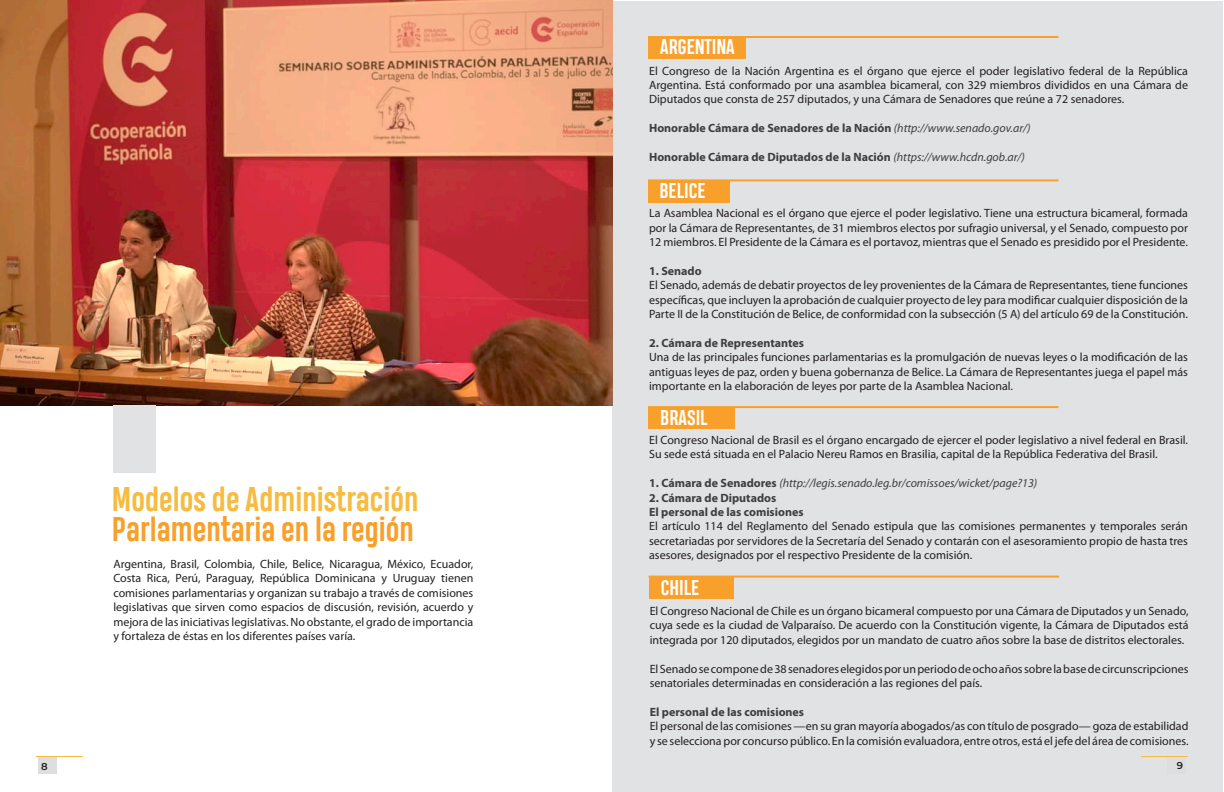
<style>
.page{position:relative;width:1224px;height:792px;background:#fff}
.page>*{position:absolute;margin:0;border:0;box-sizing:border-box;transform-origin:0 0}
.t1{font:700 32px "Heading Pro Trial";color:#f6bb41}
.t2{font:700 32px "Heading Pro Trial";color:#f8a02b}
.t3{font:700 20px "Heading Pro Trial";color:#fff}
.t4{font:12px/14.4px "Myriad Pro";color:#231f20;text-align:justify}
.t5{font:700 12px "Myriad Pro";color:#3e3e3f}
.t6{font:italic 12px "Myriad Pro";color:#3e3e3f}
.t7{font:600 10px "Montserrat";color:#231f20}
.s1{font-weight:400;font-style:italic}
.s2{font-weight:700;font-style:normal}
</style>
<div class="page">
<div style="left:612px;top:1px;width:611px;height:791px;background:#e1e2e4"></div>
<img style="left:0;top:1px;width:613px;height:404px">
<div style="left:113px;top:405px;width:43px;height:68px;background:#e1e2e4"></div>
<hr style="left:648px;top:36px;width:410px;height:2px;background:#f8a02b">
<hr style="left:648px;top:179px;width:410px;height:2px;background:#f8a02b">
<hr style="left:648px;top:406px;width:410px;height:2px;background:#f8a02b">
<div style="left:648px;top:38px;width:98px;height:21px;background:#f8a02b"></div>
<div style="left:648px;top:181px;width:82px;height:22px;background:#f8a02b"></div>
<div style="left:648px;top:408px;width:86px;height:21px;background:#f8a02b"></div>
<hr style="left:649px;top:576px;width:410px;height:2px;background:#f8a02b">
<div style="left:649px;top:577px;width:84px;height:22px;background:#f8a02b"></div>
<div style="left:38px;top:756px;width:19px;height:18px;background:#dddee0"></div>
<hr style="left:36px;top:756px;width:47px;height:1px;background:#f6bb41">
<div style="left:1167px;top:756px;width:19px;height:18px;background:#dddee0"></div>
<hr style="left:1141px;top:756px;width:47px;height:1px;background:#f6bb41">
<p class="t3" style="left:660px;top:35px;width:76px">ARGENTINA</p>
<p class="t4" style="left:649px;top:63px;width:540px">El Congreso de la Nación Argentina es el órgano que ejerce el poder legislativo federal de la República Argentina. Está conformado por una asamblea bicameral, con 329 miembros divididos en una Cámara de Diputados que consta de 257 diputados, y una Cámara de Senadores que reúne a 72 senadores.</p>
<p class="t5" style="left:649px;top:120px;width:383px">Honorable Cámara de Senadores de la Nación <span class="s1">(http://www.senado.gov.ar/)</span></p>
<p class="t5" style="left:649px;top:149px;width:377px">Honorable Cámara de Diputados de la Nación <span class="s1">(https://www.hcdn.gob.ar/)</span></p>
<p class="t3" style="left:659px;top:178px;width:47px">BELICE</p>
<p class="t4" style="left:649px;top:206px;width:540px">La Asamblea Nacional es el órgano que ejerce el poder legislativo. Tiene una estructura bicameral, formada por la Cámara de Representantes, de 31 miembros electos por sufragio universal, y el Senado, compuesto por 12 miembros. El Presidente de la Cámara es el portavoz, mientras que el Senado es presidido por el Presidente.</p>
<p class="t5" style="left:649px;top:263px;width:54px">1. Senado</p>
<p class="t4" style="left:649px;top:278px;width:540px">El Senado, además de debatir proyectos de ley provenientes de la Cámara de Representantes, tiene funciones específicas, que incluyen la aprobación de cualquier proyecto de ley para modificar cualquier disposición de la Parte II de la Constitución de Belice, de conformidad con la subsección (5 A) del artículo 69 de la Constitución.</p>
<p class="t5" style="left:649px;top:335px;width:156px">2. Cámara de Representantes</p>
<p class="t4" style="left:649px;top:350px;width:540px">Una de las principales funciones parlamentarias es la promulgación de nuevas leyes o la modificación de las antiguas leyes de paz, orden y buena gobernanza de Belice. La Cámara de Representantes juega el papel más importante en la elaboración de leyes por parte de la Asamblea Nacional.</p>
<p class="t1" style="left:112px;top:480px;width:308px">Modelos de Administración</p>
<p class="t2" style="left:112px;top:510px;width:303px">Parlamentaria en la región</p>
<p class="t4" style="left:113px;top:557px;width:362px">Argentina, Brasil, Colombia, Chile, Belice, Nicaragua, México, Ecuador, Costa Rica, Perú, Paraguay, República Dominicana y Uruguay tienen comisiones parlamentarias y organizan su trabajo a través de comisiones legislativas que sirven como espacios de discusión, revisión, acuerdo y mejora de las iniciativas legislativas. No obstante, el grado de importancia y fortaleza de éstas en los diferentes países varía.</p>
<p class="t3" style="left:660px;top:406px;width:49px">BRASIL</p>
<p class="t4" style="left:649px;top:433px;width:540px">El Congreso Nacional de Brasil es el órgano encargado de ejercer el poder legislativo a nivel federal en Brasil.<br>Su sede está situada en el Palacio Nereu Ramos en Brasilia, capital de la República Federativa del Brasil.</p>
<p class="t6" style="left:649px;top:476px;width:390px"><span class="s2">1. Cámara de Senadores</span> (http://legis.senado.leg.br/comissoes/wicket/page?13)</p>
<p class="t5" style="left:649px;top:490px;width:129px">2. Cámara de Diputados</p>
<p class="t5" style="left:649px;top:504px;width:156px">El personal de las comisiones</p>
<p class="t4" style="left:649px;top:519px;width:540px">El artículo 114 del Reglamento del Senado estipula que las comisiones permanentes y temporales serán secretariadas por servidores de la Secretaría del Senado y contarán con el asesoramiento propio de hasta tres asesores, designados por el respectivo Presidente de la comisión.</p>
<p class="t3" style="left:661px;top:575px;width:40px">CHILE</p>
<p class="t4" style="left:650px;top:604px;width:540px">El Congreso Nacional de Chile es un órgano bicameral compuesto por una Cámara de Diputados y un Senado, cuya sede es la ciudad de Valparaíso. De acuerdo con la Constitución vigente, la Cámara de Diputados está integrada por 120 diputados, elegidos por un mandato de cuatro años sobre la base de distritos electorales.</p>
<p class="t4" style="left:650px;top:661px;width:540px">El Senado se compone de 38 senadores elegidos por un periodo de ocho años sobre la base de circunscripciones senatoriales determinadas en consideración a las regiones del país.</p>
<p class="t5" style="left:650px;top:704px;width:156px">El personal de las comisiones</p>
<p class="t4" style="left:650px;top:719px;width:540px">El personal de las comisiones —en su gran mayoría abogados/as con título de posgrado— goza de estabilidad y se selecciona por concurso público. En la comisión evaluadora, entre otros, está el jefe del área de comisiones.</p>
<p class="t7" style="left:41px;top:759px;width:8px">8</p>
<p class="t7" style="left:1177px;top:759px;width:8px">9</p>
</div>
